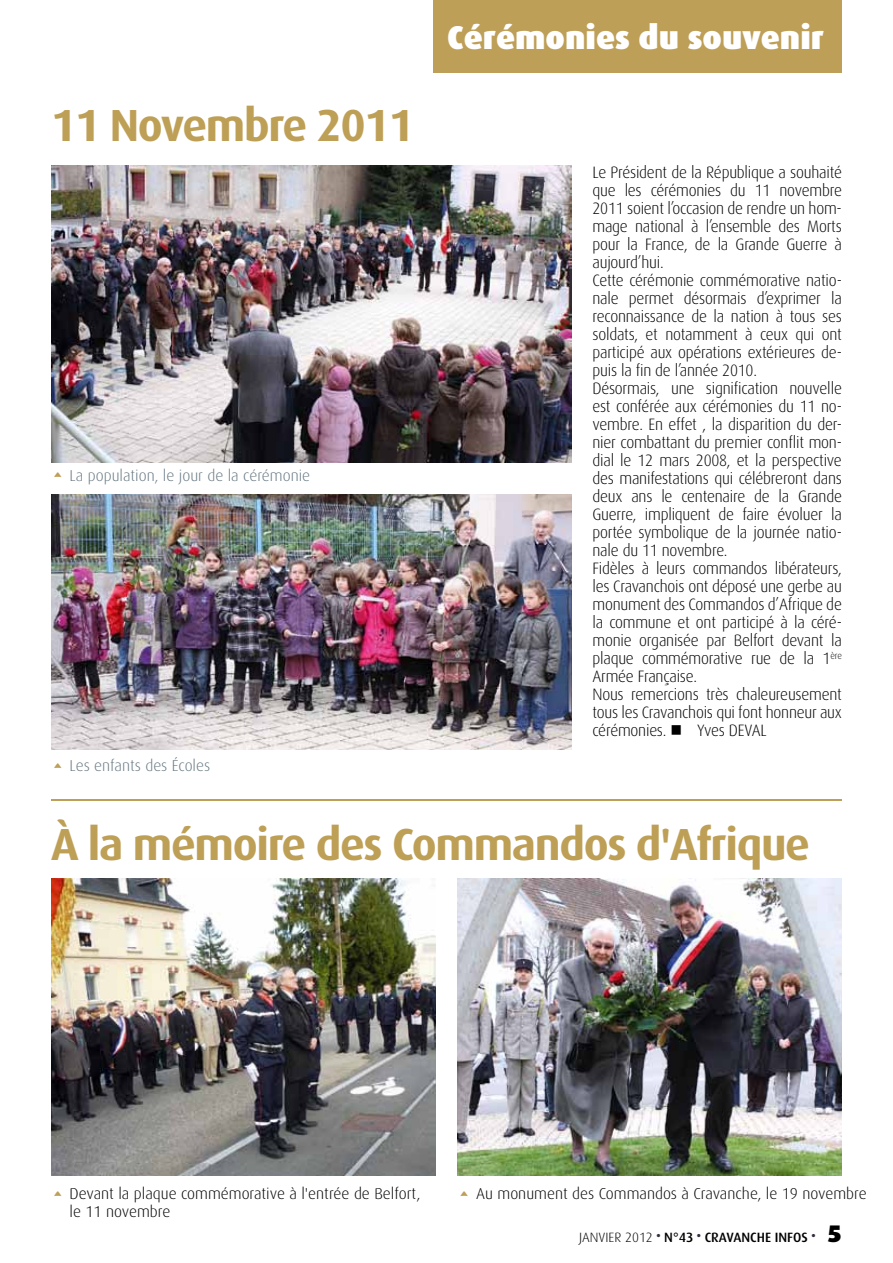
<style>
.page{position:relative;width:893px;height:1263px;background:#fff}
.page>*{position:absolute;margin:0;border:0;box-sizing:border-box;transform-origin:0 0}
.t1{font:700 45px "Dax";letter-spacing:-.03em;color:#be9f56}
.t2{font:900 33px "Dax";color:#fff}
.t3{font:300 16.5px/18px "Dax";letter-spacing:-.015em;color:#000;scale:.95 1}
.t4{font:16.5px "Bienvenue Picto";color:#be9f57}
.t5{font:300 15.75px "Dax";color:#000}
.t6{font:300 15.75px "Dax";color:#657781}
.t7{font:300 13.5px "Dax";color:#000}
.t8{font:500 13.5px "Dax";color:#000}
.s1{font-weight:500}
.s2{font-weight:900;font-size:24px}
</style>
<div class="page">
<hr style="left:51px;top:799px;width:791px;height:2px;background:#be9f57">
<div style="left:434px;top:0;width:408px;height:72px;background:#be9f57"></div>
<img style="left:51px;top:165px;width:520px;height:298px">
<img style="left:51px;top:495px;width:520px;height:255px">
<img style="left:51px;top:878px;width:385px;height:298px">
<img style="left:457px;top:878px;width:385px;height:298px">
<h1 class="t1" style="left:51px;top:99px;width:365px">11 Novembre 2011</h1>
<p class="t4" style="left:51px;top:483px;width:17px;rotate:-90deg">S</p>
<p class="t6" style="left:70px;top:466px;width:242px">La population, le jour de la cérémonie</p>
<p class="t4" style="left:51px;top:774px;width:17px;rotate:-90deg">S</p>
<p class="t6" style="left:70px;top:757px;width:142px">Les enfants des Écoles</p>
<h2 class="t2" style="left:447px;top:19px;width:378px">Cérémonies du souvenir</h2>
<p class="t3" style="left:592px;top:163px;width:264px">Le Président de la République a souhaité que les cérémonies du 11 novembre 2011 soient l’occasion de rendre un hom&shy;mage national à l’ensemble des Morts pour la France, de la Grande Guerre à aujourd’hui.<br>Cette cérémonie commémorative natio&shy;nale permet désormais d’exprimer la reconnaissance de la nation à tous ses soldats, et notamment à ceux qui ont participé aux opérations extérieures de&shy;puis la fin de l’année 2010.<br>Désormais, une signification nouvelle est conférée aux cérémonies du 11 no&shy;vembre. En effet , la disparition du der&shy;nier combattant du premier conflit mon&shy;dial le 12 mars 2008, et la perspective des manifestations qui célébreront dans deux ans le centenaire de la Grande Guerre, impliquent de faire évoluer la portée symbolique de la journée natio&shy;nale du 11 novembre.<br>Fidèles à leurs commandos libérateurs, les Cravanchois ont déposé une gerbe au monument des Commandos d’Afrique de la commune et ont participé à la céré&shy;monie organisée par Belfort devant la plaque commémorative rue de la 1<sup>ère </sup>Armée Française.<br>Nous remercions très chaleureusement tous les Cravanchois qui font honneur aux cérémonies. ■ Yves DEVAL</p>
<h1 class="t1" style="left:51px;top:819px;width:760px">À la mémoire des Commandos d'Afrique</h1>
<p class="t5" style="left:70px;top:1185px;width:352px">Devant la plaque commémorative à l'entrée de Belfort,</p>
<p class="t5" style="left:476px;top:1185px;width:392px">Au monument des Commandos à Cravanche, le 19 novembre</p>
<p class="t5" style="left:70px;top:1203px;width:102px">le 11 novembre</p>
<p class="t4" style="left:51px;top:1202px;width:17px;rotate:-90deg">S</p>
<p class="t4" style="left:457px;top:1202px;width:17px;rotate:-90deg">S</p>
<p class="t7" style="left:579px;top:1230px;width:141px">JANVIER 2012 <sup>.</sup> <span class="s1">N°43</span> <sup>.</sup> <span class="s1">CRAVANC</span></p>
<p class="t8" style="left:757px;top:1230px;width:87px">HE INFOS <sup>.</sup> <span class="s2">5</span></p>
</div>
